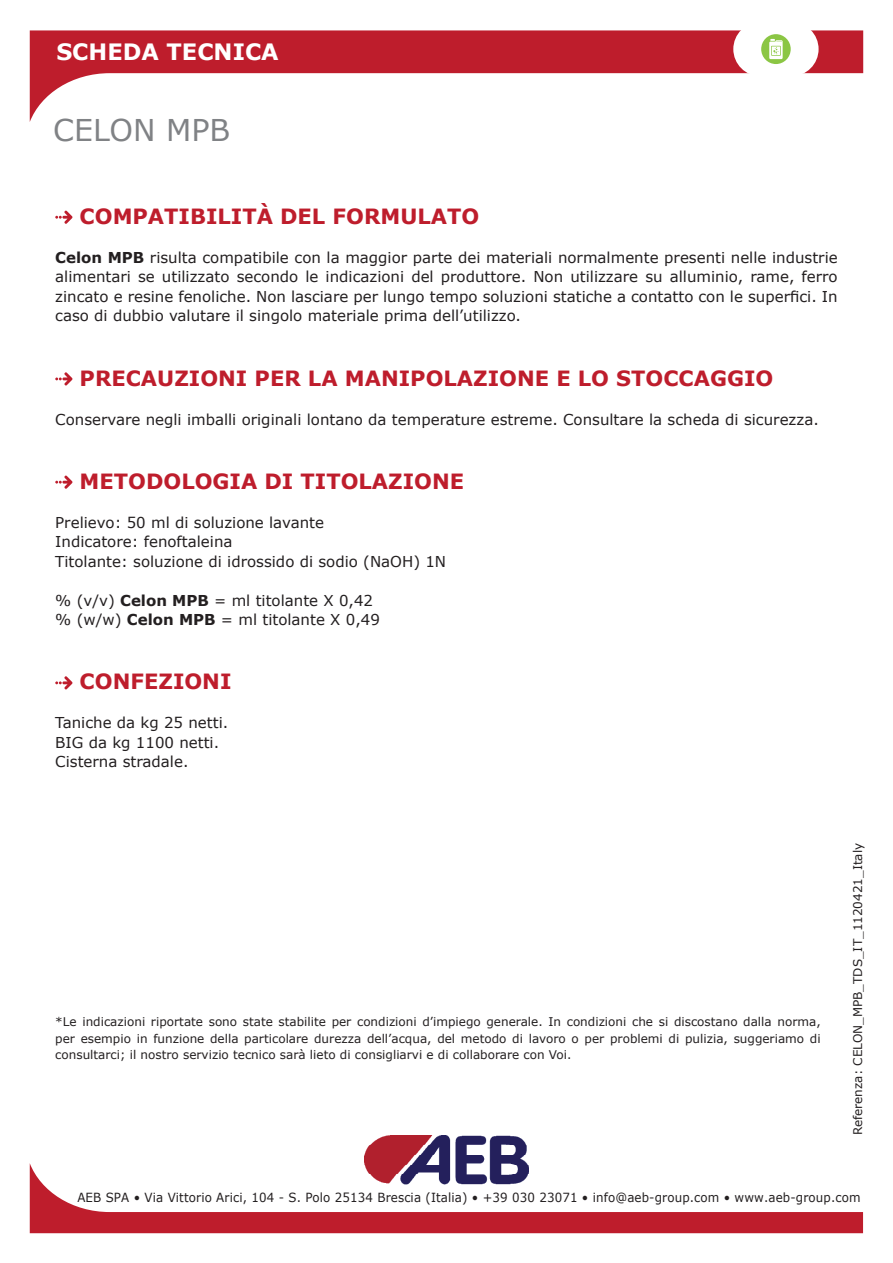
<style>
.page{position:relative;width:893px;height:1263px;background:#fff}
.page>*{position:absolute;margin:0;border:0;box-sizing:border-box;transform-origin:0 0}
.t1{font:30px "Verdana";color:#808285}
.t2{font:700 22.5px "Verdana";color:#fff}
.t3{font:700 21px "Verdana";color:#be1d2c}
.t4{font:15px/19.5px "Verdana";color:#231f20}
.t5{font:12.6px "Verdana";letter-spacing:.01em;color:#231f20;scale:.94 1}
.t6{font:12px/16.5px "Verdana";color:#231f20;text-align:justify}
.s1{font-weight:700}
</style>
<div class="page">
<svg style="left:30px;top:30px;width:833px;height:91px"></svg>
<div style="left:733px;top:22px;width:86px;height:54px;background:#fff;border-radius:27px"></div>
<div style="left:761px;top:34px;width:30px;height:30px;background:#8bc644;border-radius:50%"></div>
<svg style="left:769px;top:39px;width:14px;height:20px"></svg>
<svg style="left:30px;top:1164px;width:833px;height:69px"></svg>
<img style="left:364px;top:1135px;width:165px;height:49px">
<svg style="left:55px;top:211px;width:17px;height:13px"></svg>
<svg style="left:55px;top:372px;width:17px;height:13px"></svg>
<svg style="left:55px;top:476px;width:17px;height:13px"></svg>
<svg style="left:55px;top:676px;width:17px;height:13px"></svg>
<h2 class="t2" style="left:56px;top:36px;width:224px">SCHEDA TECNICA</h2>
<h1 class="t1" style="left:53px;top:110px;width:178px">CELON MPB</h1>
<h3 class="t3" style="left:80px;top:201px;width:401px">COMPATIBILITÀ DEL FORMULATO</h3>
<p class="t4" style="left:55px;top:247px;width:784px;text-align:justify"><span class="s1">Celon MPB</span> risulta compatibile con la maggior parte dei materiali normalmente presenti nelle industrie alimentari se utilizzato secondo le indicazioni del produttore. Non utilizzare su alluminio, rame, ferro zincato e resine fenoliche. Non lasciare per lungo tempo soluzioni statiche a contatto con le superfici. In caso di dubbio valutare il singolo materiale prima dell’utilizzo.</p>
<h3 class="t3" style="left:80px;top:363px;width:695px">PRECAUZIONI PER LA MANIPOLAZIONE E LO STOCCAGGIO</h3>
<p class="t4" style="left:55px;top:409px;width:765px">Conservare negli imballi originali lontano da temperature estreme. Consultare la scheda di sicurezza.</p>
<h3 class="t3" style="left:80px;top:466px;width:386px">METODOLOGIA DI TITOLAZIONE</h3>
<p class="t4" style="left:55px;top:512px;width:392px">Prelievo: 50 ml di soluzione lavante<br>Indicatore: fenoftaleina<br>Titolante: soluzione di idrossido di sodio (NaOH) 1N</p>
<p class="t4" style="left:55px;top:590px;width:326px">% (v/v) <span class="s1">Celon MPB</span> = ml titolante X 0,42 % (w/w) <span class="s1">Celon MPB</span> = ml titolante X 0,49</p>
<h3 class="t3" style="left:80px;top:667px;width:153px">CONFEZIONI</h3>
<p class="t4" style="left:55px;top:713px;width:174px">Taniche da kg 25 netti.<br>BIG da kg 1100 netti.<br>Cisterna stradale.</p>
<p class="t6" style="left:55px;top:1013px;width:767px">*Le indicazioni riportate sono state stabilite per condizioni d’impiego generale. In condizioni che si discostano dalla norma, per esempio in funzione della particolare durezza dell’acqua, del metodo di lavoro o per problemi di pulizia, suggeriamo di consultarci; il nostro servizio tecnico sarà lieto di consigliarvi e di collaborare con Voi.</p>
<p class="t6" style="left:849px;top:1135px;width:294px;rotate:-90deg">Referenza: CELON_MPB_TDS_IT_1120421_Italy</p>
<p class="t5" style="left:77px;top:1189px;width:835px">AEB SPA • Via Vittorio Arici, 104 - S. Polo 25134 Brescia (Italia) • +39 030 23071 • info@aeb-group.com • www.aeb-group.com</p>
</div>
